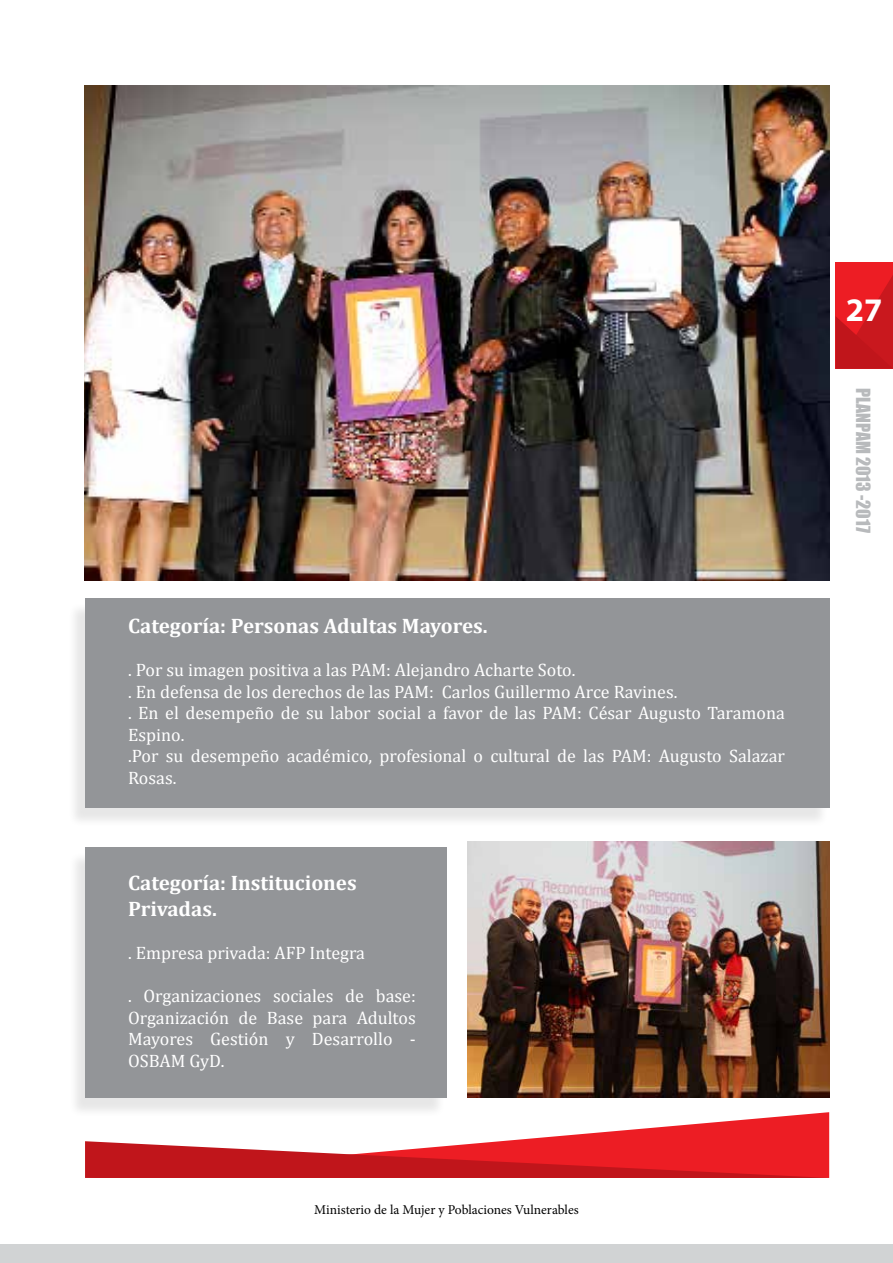
<style>
.page{position:relative;width:893px;height:1263px;background:#fff}
.page>*{position:absolute;margin:0;border:0;box-sizing:border-box;transform-origin:0 0}
.t1{font:700 33px "Myriad Pro";color:#fff}
.t2{font:700 21px/25.2px "Cambria";color:#fff}
.t3{font:18px/21.6px "Cambria";color:#fff}
.t4{font:18px "Impact";color:#b8babc}
.t5{font:13.5px "Minion Pro";color:#000}
</style>
<div class="page">
<div style="left:836px;top:262px;width:57px;height:107px;background:#ed1d24"></div>
<svg style="left:836px;top:275px;width:57px;height:94px"></svg>
<div style="left:0;top:1244px;width:893px;height:19px;background:#d1d3d4"></div>
<svg style="left:504px;top:1112px;width:325px;height:29px"></svg>
<svg style="left:85px;top:1141px;width:744px;height:37px"></svg>
<div style="left:68px;top:602px;width:760px;height:226px;background:#000;opacity:.1"></div>
<div style="left:85px;top:598px;width:744px;height:210px;background:#939598"></div>
<div style="left:68px;top:851px;width:378px;height:267px;background:#000;opacity:.1"></div>
<div style="left:85px;top:847px;width:361px;height:251px;background:#939598"></div>
<img style="left:467px;top:841px;width:362px;height:257px">
<img style="left:85px;top:85px;width:744px;height:495px">
<p class="t2" style="left:128px;top:612px;width:361px">Categoría: Personas Adultas Mayores.</p>
<p class="t3" style="left:128px;top:659px;width:658px">. Por su imagen positiva a las PAM: Alejandro Acharte Soto.<br>. En defensa de los derechos de las PAM: Carlos Guillermo Arce Ravines.<br>. En el desempeño de su labor social a favor de las PAM: César Augusto Taramona Espino.<br>.Por su desempeño académico, profesional o cultural de las PAM: Augusto Salazar Rosas.</p>
<p class="t2" style="left:128px;top:870px;width:230px">Categoría: Instituciones<br>Privadas.</p>
<p class="t3" style="left:128px;top:942px;width:238px">. Empresa privada: AFP Integra</p>
<p class="t3" style="left:128px;top:985px;width:289px;text-align:justify">. Organizaciones sociales de base:<br>Organización de Base para Adultos Mayores Gestión y Desarrollo - OSBAM GyD.</p>
<p class="t5" style="left:314px;top:1201px;width:266px">Ministerio de la Mujer y Poblaciones Vulnerables</p>
<h1 class="t1" style="left:846px;top:289px;width:38px">27</h1>
<p class="t4" style="left:877px;top:388px;width:147px;rotate:90deg">PLANPAM 2013 -2017</p>
</div>
